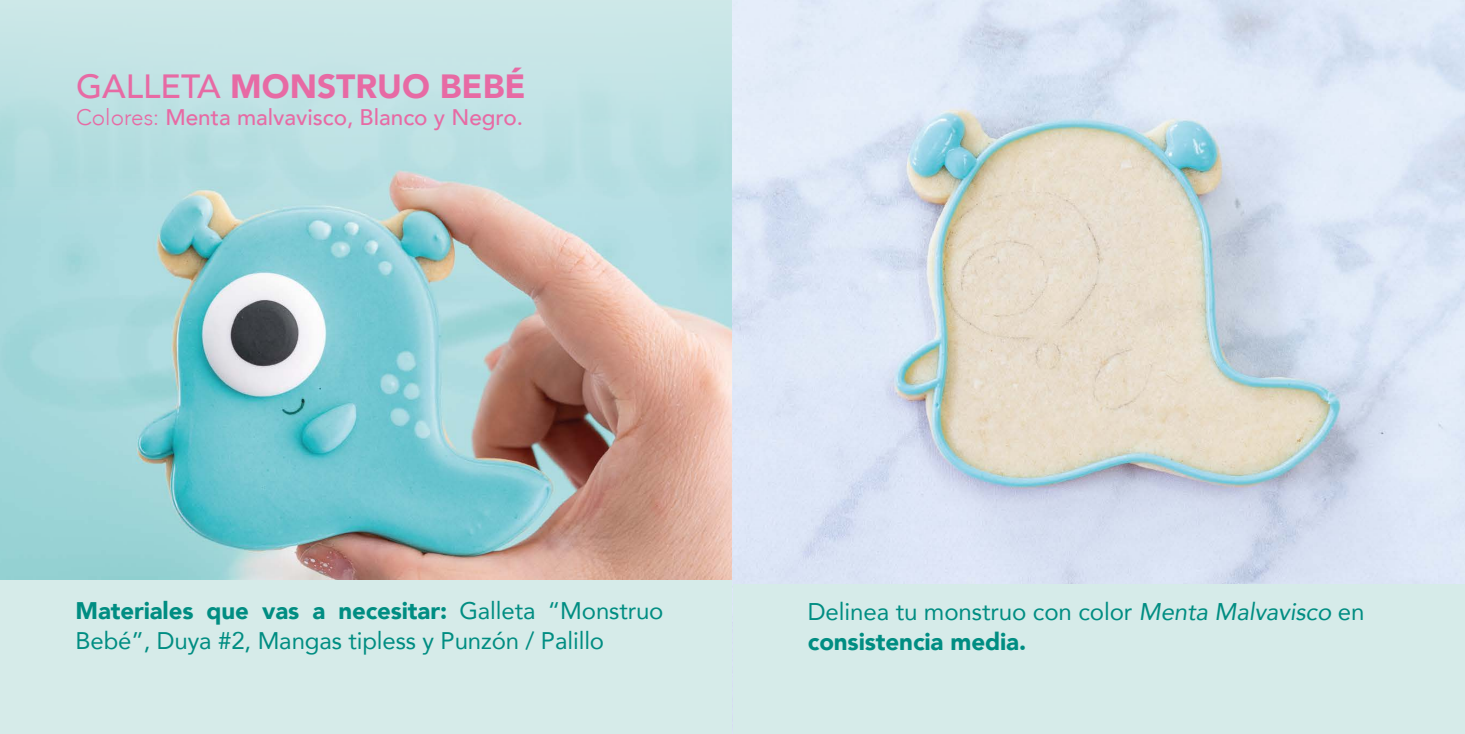
<style>
.page{position:relative;width:1465px;height:734px;background:#fff}
.page>*{position:absolute;margin:0;border:0;box-sizing:border-box;transform-origin:0 0}
.t1{font:900 33.52px "Avenir";color:#e76aa4}
.t2{font:24.07px/29.9px "Avenir";letter-spacing:-.005em;color:#008d82}
.t3{font:500 22.5px "Avenir";color:#e76aa4}
.s1{font-weight:500}
.s2{font-weight:300}
.s3{font-weight:900}
.s4{font-style:italic}
</style>
<div class="page">
<img style="left:0;top:0;width:1464px;height:733px">
<svg style="left:0;top:0;width:732px;height:230px;background:#bee0e1"></svg>
<div style="left:0;top:580px;width:732px;height:153px;background:#d6ebe9"></div>
<div style="left:733px;top:584px;width:731px;height:149px;background:#d6ebe9"></div>
<h1 class="t1" style="left:76px;top:58px;width:451px"><span class="s1">GALLETA</span> MONSTRUO BEBÉ</h1>
<p class="t3" style="left:76px;top:98px;width:448px"><span class="s2">Colores:</span> Menta malvavisco, Blanco y Negro.</p>
<p class="t2" style="left:75px;top:594px;width:589px"><span class="s3">Materiales que vas a necesitar:</span> Galleta “Monstruo<br>Bebé”, Duya #2, Mangas tipless y Punzón / Palillo</p>
<p class="t2" style="left:807px;top:595px;width:558px">Delinea tu monstruo con color <span class="s4">Menta Malvavisco</span> en <span class="s3">consistencia media.</span></p>
</div>
